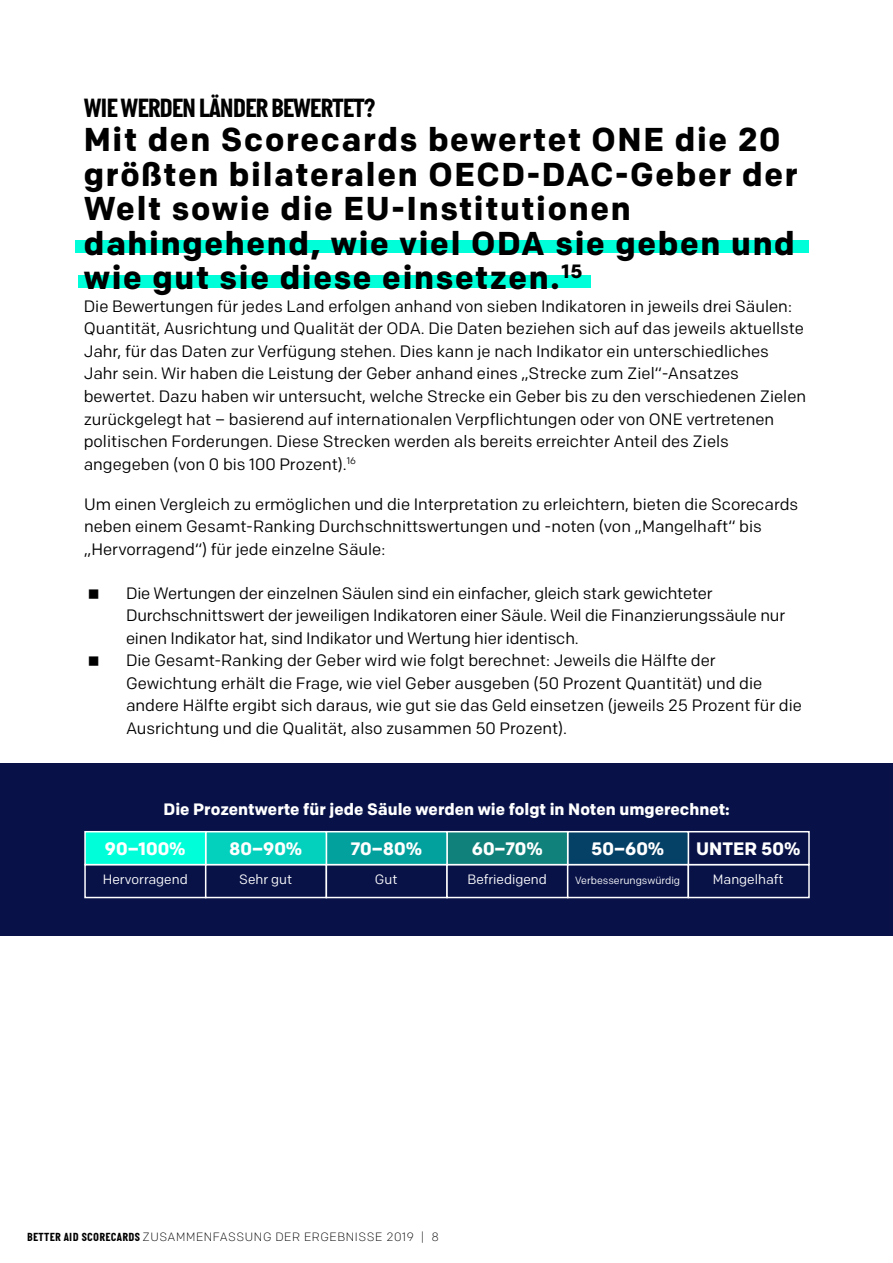
<style>
.page{position:relative;width:893px;height:1263px;background:#fff}
.page>*{position:absolute;margin:0;border:0;box-sizing:border-box;transform-origin:0 0}
.t1{font:700 33px/34.5px "Colfax";letter-spacing:.05em;color:#000}
.t2{font:700 27px "Italian Plate No 2";letter-spacing:-.04em;color:#000}
.t3{font:700 18px "Colfax";color:#fff}
.t4{font:16.5px/22.5px "Colfax";color:#000}
.t5{font:700 16.5px "Colfax";color:#fff}
.t6{font:13.5px "Colfax";color:#fff}
.t7{font:300 12px "Colfax";letter-spacing:.05em;color:#000}
.t8{font:10.5px "Colfax";color:#fff}
.s1{font-family:"Italian Plate No 2";font-weight:700}
</style>
<div class="page">
<div style="left:76px;top:240px;width:733px;height:13px;background:#00ffd9"></div>
<div style="left:79px;top:275px;width:512px;height:13px;background:#00ffd9"></div>
<div style="left:1px;top:764px;width:892px;height:172px;background:#081248"></div>
<div style="left:84px;top:864px;width:122px;height:34px;background:#081247;border:2px solid #fff"></div>
<div style="left:205px;top:864px;width:122px;height:34px;background:#081247;border:2px solid #fff"></div>
<div style="left:326px;top:864px;width:122px;height:34px;background:#081247;border:2px solid #fff"></div>
<div style="left:446px;top:864px;width:122px;height:34px;background:#081247;border:2px solid #fff"></div>
<div style="left:567px;top:864px;width:122px;height:34px;background:#081247;border:2px solid #fff"></div>
<div style="left:688px;top:864px;width:122px;height:34px;background:#081247;border:2px solid #fff"></div>
<div style="left:688px;top:831px;width:122px;height:34px;background:#081247;border:2px solid #fff"></div>
<div style="left:567px;top:831px;width:122px;height:34px;background:#054066;border:2px solid #fff"></div>
<div style="left:446px;top:831px;width:122px;height:34px;background:#10827b;border:2px solid #fff"></div>
<div style="left:326px;top:831px;width:122px;height:34px;background:#03a19e;border:2px solid #fff"></div>
<div style="left:205px;top:831px;width:122px;height:34px;background:#03d1bd;border:2px solid #fff"></div>
<div style="left:84px;top:831px;width:122px;height:34px;background:#00ffd9;border:2px solid #fff"></div>
<h2 class="t2" style="left:84px;top:93px;width:293px">WIE WERDEN LÄNDER BEWERTET?</h2>
<h1 class="t1" style="left:84px;top:122px;width:715px">Mit den Scorecards bewertet ONE die 20 größten bilateralen OECD-DAC-Geber der Welt sowie die EU-Institutionen dahingehend, wie viel ODA sie geben und wie gut sie diese einsetzen.<sup>15</sup></h1>
<p class="t4" style="left:84px;top:295px;width:724px">Die Bewertungen für jedes Land erfolgen anhand von sieben Indikatoren in jeweils drei Säulen:<br>Quantität, Ausrichtung und Qualität der ODA. Die Daten beziehen sich auf das jeweils aktuellste Jahr, für das Daten zur Verfügung stehen. Dies kann je nach Indikator ein unterschiedliches Jahr sein. Wir haben die Leistung der Geber anhand eines „Strecke zum Ziel“-Ansatzes bewertet. Dazu haben wir untersucht, welche Strecke ein Geber bis zu den verschiedenen Zielen zurückgelegt hat – basierend auf internationalen Verpflichtungen oder von ONE vertretenen politischen Forderungen. Diese Strecken werden als bereits erreichter Anteil des Ziels angegeben (von 0 bis 100 Prozent).<sup>16</sup></p>
<p class="t4" style="left:84px;top:492px;width:716px">Um einen Vergleich zu ermöglichen und die Interpretation zu erleichtern, bieten die Scorecards neben einem Gesamt-Ranking Durchschnittswertungen und -noten (von „Mangelhaft“ bis „Hervorragend“) für jede einzelne Säule:</p>
<p class="t4" style="left:126px;top:581px;width:677px">Die Wertungen der einzelnen Säulen sind ein einfacher, gleich stark gewichteter Durchschnittswert der jeweiligen Indikatoren einer Säule. Weil die Finanzierungssäule nur einen Indikator hat, sind Indikator und Wertung hier identisch.<br>Die Gesamt-Ranking der Geber wird wie folgt berechnet: Jeweils die Hälfte der Gewichtung erhält die Frage, wie viel Geber ausgeben (50 Prozent Quantität) und die andere Hälfte ergibt sich daraus, wie gut sie das Geld einsetzen (jeweils 25 Prozent für die Ausrichtung und die Qualität, also zusammen 50 Prozent).</p>
<p class="t5" style="left:164px;top:799px;width:568px">Die Prozentwerte für jede Säule werden wie folgt in Noten umgerechnet:</p>
<p class="t3" style="left:105px;top:837px;width:82px">90–100%</p>
<p class="t3" style="left:229px;top:837px;width:74px">80–90%</p>
<p class="t3" style="left:350px;top:837px;width:73px">70–80%</p>
<p class="t3" style="left:472px;top:837px;width:72px">60–70%</p>
<p class="t3" style="left:591px;top:837px;width:75px">50–60%</p>
<p class="t3" style="left:696px;top:837px;width:106px">UNTER 50%</p>
<p class="t6" style="left:103px;top:871px;width:86px">Hervorragend</p>
<p class="t6" style="left:239px;top:871px;width:54px">Sehr gut</p>
<p class="t6" style="left:375px;top:871px;width:24px">Gut</p>
<p class="t6" style="left:468px;top:871px;width:81px">Befriedigend</p>
<p class="t8" style="left:575px;top:874px;width:106px">Verbesserungswürdig</p>
<p class="t6" style="left:713px;top:871px;width:72px">Mangelhaft</p>
<p class="t7" style="left:27px;top:1229px;width:414px"><span class="s1">BETTER AID SCORECARDS</span> ZUSAMMENFASSUNG DER ERGEBNISSE 2019 | 8</p>
</div>
